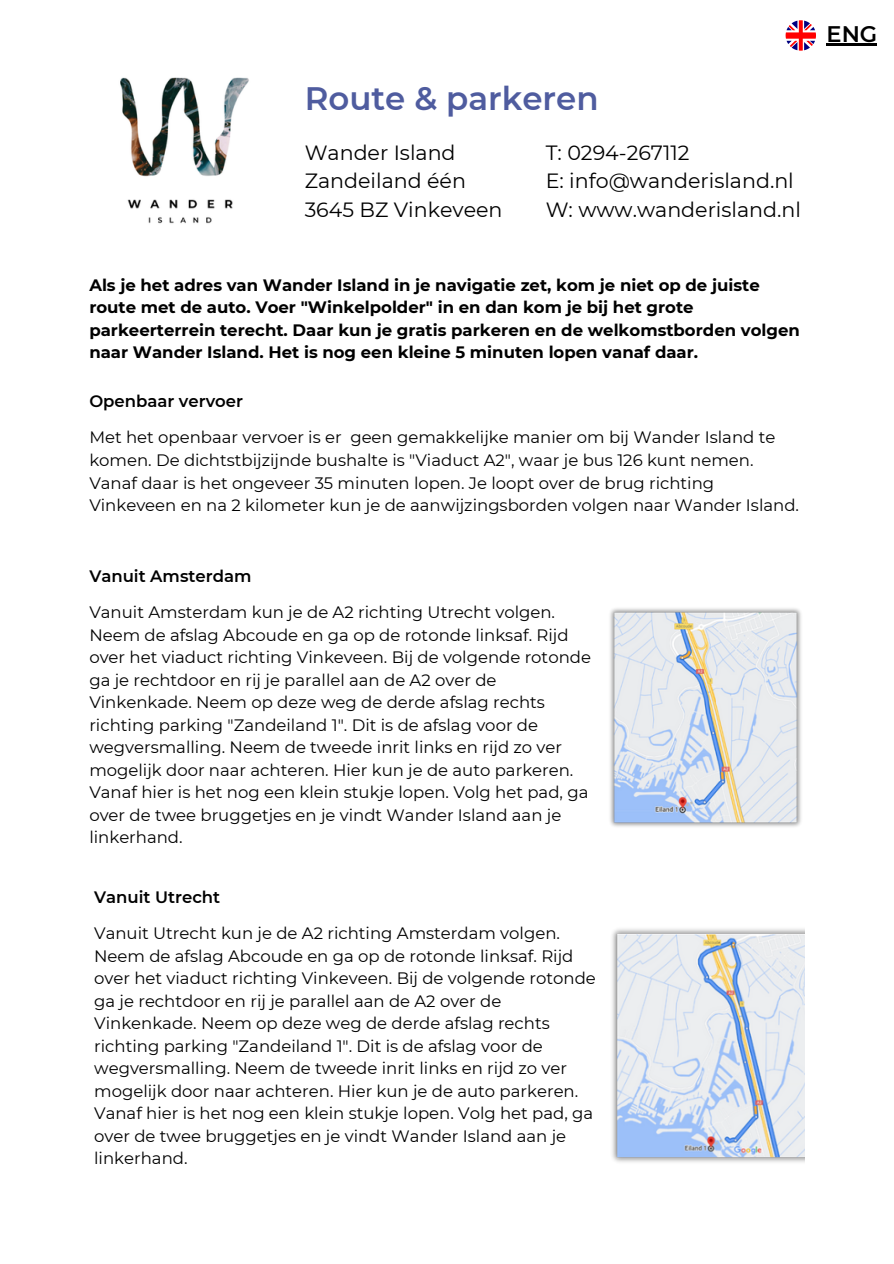
<style>
.page{position:relative;width:894px;height:1264px;background:#fff}
.page>*{position:absolute;margin:0;border:0;box-sizing:border-box;transform-origin:0 0}
.t1{font:600 32.4px "Montserrat";color:#4f5c9f}
.t2{font:600 22.5px "Montserrat";color:#000}
.t3{font:20.55px/28.5px "Montserrat";color:#000}
.t4{font:16.5px/22.5px "Montserrat";color:#000}
.t5{font:700 16.5px/22.5px "Montserrat";color:#000}
.t6{font:600 16.5px "Montserrat";color:#000}
</style>
<div class="page">
<img style="left:120px;top:77px;width:129px;height:147px">
<img style="left:612px;top:929px;width:192px;height:233px">
<img style="left:610px;top:608px;width:191px;height:219px">
<svg style="left:785px;top:20px;width:30px;height:31px"></svg>
<hr style="left:826px;top:43px;width:51px;height:2px;background:#000">
<h3 class="t1" style="left:304px;top:79px;width:295px">Route &amp; parkeren</h3>
<h3 class="t3" style="left:304px;top:138px;width:199px">Wander Island<br>Zandeiland één<br>3645 BZ Vinkeveen</h3>
<h2 class="t3" style="left:545px;top:138px;width:257px">T: 0294-267112<br>E: info@wanderisland.nl<br>W: www.wanderisland.nl</h2>
<h4 class="t5" style="left:89px;top:273px;width:711px">Als je het adres van Wander Island in je navigatie zet, kom je niet op de juiste route met de auto. Voer "Winkelpolder" in en dan kom je bij het grote parkeerterrein terecht. Daar kun je gratis parkeren en de welkomstborden volgen naar Wander Island. Het is nog een kleine 5 minuten lopen vanaf daar.</h4>
<h4 class="t6" style="left:89px;top:391px;width:155px">Openbaar vervoer</h4>
<h4 class="t4" style="left:89px;top:426px;width:711px">Met het openbaar vervoer is er geen gemakkelijke manier om bij Wander Island te komen. De dichtstbijzijnde bushalte is "Viaduct A2", waar je bus 126 kunt nemen.<br>Vanaf daar is het ongeveer 35 minuten lopen. Je loopt over de brug richting Vinkeveen en na 2 kilometer kun je de aanwijzingsborden volgen naar Wander Island.</h4>
<p class="t6" style="left:89px;top:566px;width:163px">Vanuit Amsterdam</p>
<p class="t4" style="left:89px;top:601px;width:503px">Vanuit Amsterdam kun je de A2 richting Utrecht volgen.<br>Neem de afslag Abcoude en ga op de rotonde linksaf. Rijd over het viaduct richting Vinkeveen. Bij de volgende rotonde ga je rechtdoor en rij je parallel aan de A2 over de Vinkenkade. Neem op deze weg de derde afslag rechts richting parking "Zandeiland 1". Dit is de afslag voor de wegversmalling. Neem de tweede inrit links en rijd zo ver mogelijk door naar achteren. Hier kun je de auto parkeren.<br>Vanaf hier is het nog een klein stukje lopen. Volg het pad, ga over de twee bruggetjes en je vindt Wander Island aan je linkerhand.</p>
<p class="t6" style="left:94px;top:887px;width:127px">Vanuit Utrecht</p>
<h4 class="t4" style="left:94px;top:922px;width:503px">Vanuit Utrecht kun je de A2 richting Amsterdam volgen.<br>Neem de afslag Abcoude en ga op de rotonde linksaf. Rijd over het viaduct richting Vinkeveen. Bij de volgende rotonde ga je rechtdoor en rij je parallel aan de A2 over de Vinkenkade. Neem op deze weg de derde afslag rechts richting parking "Zandeiland 1". Dit is de afslag voor de wegversmalling. Neem de tweede inrit links en rijd zo ver mogelijk door naar achteren. Hier kun je de auto parkeren.<br>Vanaf hier is het nog een klein stukje lopen. Volg het pad, ga over de twee bruggetjes en je vindt Wander Island aan je linkerhand.</h4>
<p class="t2" style="left:826px;top:20px;width:52px">ENG</p>
</div>
